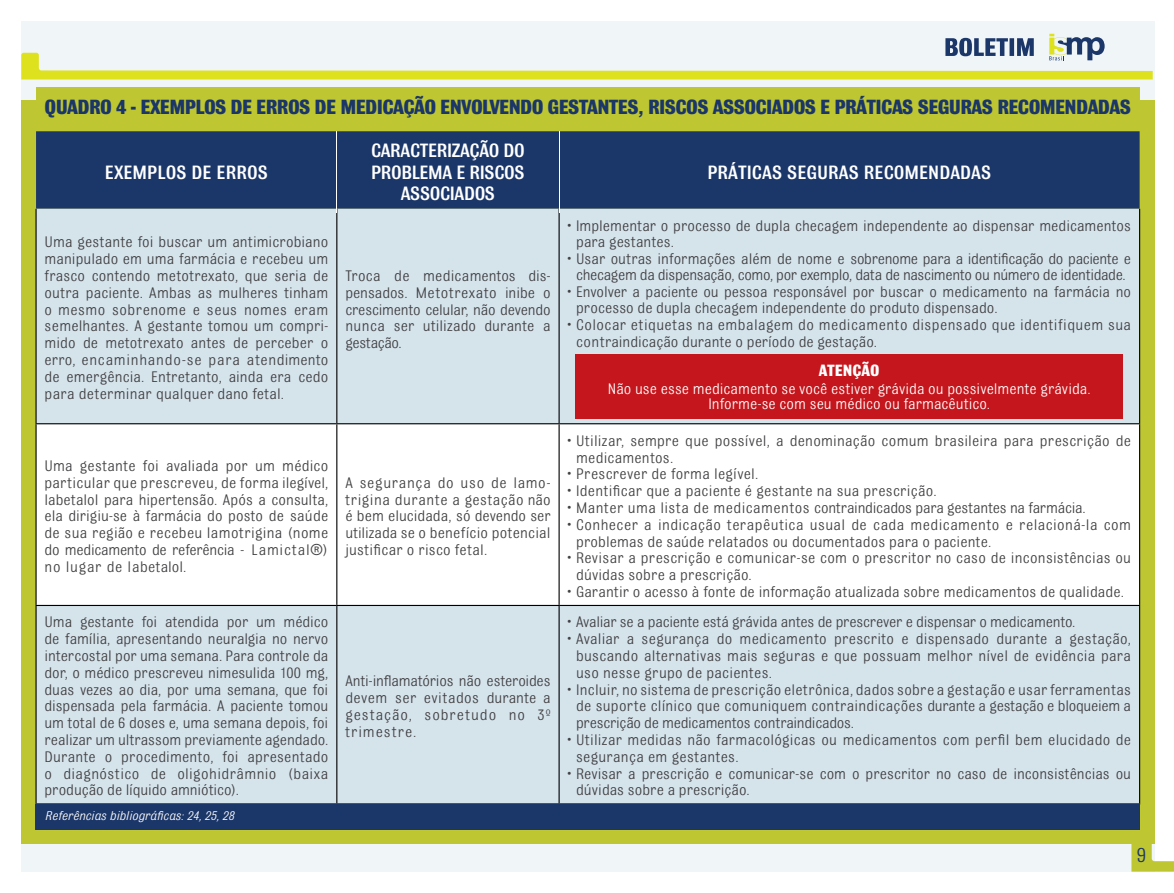
<style>
.page{position:relative;width:1174px;height:893px;background:#fff}
.page>*{position:absolute;margin:0;border:0;box-sizing:border-box;transform-origin:0 0}
.t1{font:700 21.75px "Bulldog";letter-spacing:-.03em;color:#1b3668}
.t2{font:21.6px "Bulldog";color:#1b3668}
.t3{font:500 20.4px "Bulldog";color:#fff}
.t4{font:500 20.4px/21.8px "Bulldog";letter-spacing:-.02em;color:#fff;text-align:center}
.t5{font:700 17.25px "Bulldog";letter-spacing:-.005em;color:#fff}
.t6{font:16.2px/16.8px "Bulldog";letter-spacing:.01em;color:#414042;text-align:justify}
.t7{font:16.2px/16.5px "Bulldog";letter-spacing:-.02em;color:#414042;text-align:center}
.t8{font:16.2px/15.8px "Bulldog";color:#fff;text-align:center}
.t9{font:16.2px "Bulldog";letter-spacing:-.015em;color:#414042}
.t10{font:italic 13.5px "Bulldog";color:#fff}
</style>
<div class="page">
<div style="left:21px;top:21px;width:1133px;height:851px;background:#f0f5f8"></div>
<svg style="left:21px;top:34px;width:1131px;height:46px"></svg>
<svg style="left:1131px;top:841px;width:43px;height:31px"></svg>
<div style="left:21px;top:100px;width:1133px;height:744px;background:#bec731"></div>
<div style="left:36px;top:87px;width:1103px;height:44px;background:#bec731"></div>
<div style="left:36px;top:131px;width:1103px;height:78px;background:#1b3668"></div>
<div style="left:37px;top:209px;width:1102px;height:594px;background:#d5e3eb"></div>
<div style="left:37px;top:424px;width:1102px;height:181px;background:#fff"></div>
<hr style="left:35px;top:423px;width:302px;height:1px;background:#000">
<hr style="left:35px;top:605px;width:302px;height:1px;background:#000">
<hr style="left:35px;top:803px;width:302px;height:1px;background:#000">
<hr style="left:35px;top:209px;width:2px;height:214px;background:#000">
<hr style="left:336px;top:209px;width:1px;height:214px;background:#000">
<hr style="left:558px;top:209px;width:1px;height:214px;background:#000">
<hr style="left:1139px;top:209px;width:1px;height:214px;background:#000">
<hr style="left:35px;top:424px;width:2px;height:181px;background:#000">
<hr style="left:337px;top:423px;width:222px;height:1px;background:#000">
<hr style="left:336px;top:424px;width:1px;height:181px;background:#000">
<hr style="left:559px;top:423px;width:581px;height:1px;background:#000">
<hr style="left:558px;top:424px;width:1px;height:181px;background:#000">
<hr style="left:1139px;top:424px;width:1px;height:181px;background:#000">
<hr style="left:35px;top:606px;width:2px;height:197px;background:#000">
<hr style="left:337px;top:605px;width:222px;height:1px;background:#000">
<hr style="left:336px;top:606px;width:1px;height:197px;background:#000">
<hr style="left:559px;top:605px;width:581px;height:1px;background:#000">
<hr style="left:558px;top:606px;width:1px;height:197px;background:#000">
<hr style="left:1139px;top:606px;width:1px;height:197px;background:#000">
<hr style="left:337px;top:803px;width:222px;height:1px;background:#000">
<hr style="left:559px;top:803px;width:581px;height:1px;background:#000">
<div style="left:575px;top:355px;width:548px;height:64px;background:#c4161c"></div>
<div style="left:36px;top:804px;width:1104px;height:26px;background:#1b3668"></div>
<hr style="left:336px;top:131px;width:1px;height:82px;background:#fff">
<hr style="left:559px;top:131px;width:1px;height:82px;background:#fff">
<h1 class="t1" style="left:45px;top:96px;width:1088px">QUADRO 4 - EXEMPLOS DE ERROS DE MEDICAÇÃO ENVOLVENDO GESTANTES, RISCOS ASSOCIADOS E PRÁTICAS SEGURAS RECOMENDADAS</h1>
<p class="t3" style="left:105px;top:162px;width:164px">EXEMPLOS DE ERROS</p>
<p class="t6" style="left:45px;top:234px;width:285px">Uma gestante foi buscar um antimicrobiano manipulado em uma farmácia e recebeu um frasco contendo metotrexato, que seria de outra paciente. Ambas as mulheres tinham o mesmo sobrenome e seus nomes eram semelhantes. A gestante tomou um compri&shy;mido de metotrexato antes de perceber o erro, encaminhando-se para atendimento de emergência. Entretanto, ainda era cedo para determinar qualquer dano fetal.</p>
<p class="t4" style="left:371px;top:139px;width:155px">CARACTERIZAÇÃO DO<br>PROBLEMA E RISCOS<br>ASSOCIADOS</p>
<p class="t6" style="left:345px;top:267px;width:207px">Troca de medicamentos dis&shy;pensados. Metotrexato inibe o crescimento celular, não devendo nunca ser utilizado durante a gestação.</p>
<p class="t6" style="left:45px;top:457px;width:285px">Uma gestante foi avaliada por um médico particular que prescreveu, de forma ilegível, labetalol para hipertensão. Após a consulta, ela dirigiu-se à farmácia do posto de saúde de sua região e recebeu lamotrigina (nome do medicamento de referência - Lamictal®) no lugar de labetalol.</p>
<p class="t6" style="left:45px;top:614px;width:285px">Uma gestante foi atendida por um médico de família, apresentando neuralgia no nervo intercostal por uma semana. Para controle da dor, o médico prescreveu nimesulida 100 mg, duas vezes ao dia, por uma semana, que foi dispensada pela farmácia. A paciente tomou um total de 6 doses e, uma semana depois, foi realizar um ultrassom previamente agendado.<br>Durante o procedimento, foi apresentado o diagnóstico de oligohidrâmnio (baixa produção de líquido amniótico).</p>
<p class="t10" style="left:45px;top:809px;width:191px">Referências bibliográficas: 24, 25, 28</p>
<p class="t6" style="left:345px;top:474px;width:207px">A segurança do uso de lamo&shy;trigina durante a gestação não é bem elucidada, só devendo ser utilizada se o benefício potencial justificar o risco fetal.</p>
<p class="t6" style="left:345px;top:672px;width:207px">Anti-inflamatórios não esteroides devem ser evitados durante a gestação, sobretudo no 3º trimestre.</p>
<p class="t3" style="left:707px;top:162px;width:285px">PRÁTICAS SEGURAS RECOMENDADAS</p>
<p class="t6" style="left:576px;top:217px;width:556px;text-indent:-9px">• Implementar o processo de dupla checagem independente ao dispensar medicamentos para gestantes.</p>
<p class="t7" style="left:567px;top:250px;width:565px">• Usar outras informações além de nome e sobrenome para a identificação do paciente e checagem da dispensação, como, por exemplo, data de nascimento ou número de identidade.</p>
<p class="t6" style="left:576px;top:283px;width:556px;text-indent:-9px">• Envolver a paciente ou pessoa responsável por buscar o medicamento na farmácia no processo de dupla checagem independente do produto dispensado.</p>
<p class="t6" style="left:576px;top:316px;width:556px;text-indent:-9px">• Colocar etiquetas na embalagem do medicamento dispensado que identifiquem sua contraindicação durante o período de gestação.</p>
<p class="t5" style="left:819px;top:362px;width:62px">ATENÇÃO</p>
<p class="t8" style="left:608px;top:380px;width:484px">Não use esse medicamento se você estiver grávida ou possivelmente grávida.<br>Informe-se com seu médico ou farmacêutico.</p>
<p class="t6" style="left:576px;top:432px;width:556px;text-indent:-9px">• Utilizar, sempre que possível, a denominação comum brasileira para prescrição de medicamentos.</p>
<p class="t6" style="left:567px;top:466px;width:192px">• Prescrever de forma legível.</p>
<p class="t6" style="left:567px;top:482px;width:370px">• Identificar que a paciente é gestante na sua prescrição.</p>
<p class="t6" style="left:567px;top:499px;width:519px">• Manter uma lista de medicamentos contraindicados para gestantes na farmácia.</p>
<p class="t6" style="left:576px;top:516px;width:556px;text-indent:-9px">• Conhecer a indicação terapêutica usual de cada medicamento e relacioná-la com problemas de saúde relatados ou documentados para o paciente.</p>
<p class="t6" style="left:576px;top:550px;width:556px;text-indent:-9px">• Revisar a prescrição e comunicar-se com o prescritor no caso de inconsistências ou dúvidas sobre a prescrição.</p>
<p class="t6" style="left:567px;top:583px;width:558px">• Garantir o acesso à fonte de informação atualizada sobre medicamentos de qualidade.</p>
<p class="t9" style="left:567px;top:614px;width:509px">• Avaliar se a paciente está grávida antes de prescrever e dispensar o medicamento.</p>
<p class="t6" style="left:576px;top:630px;width:556px;text-indent:-9px">• Avaliar a segurança do medicamento prescrito e dispensado durante a gestação, buscando alternativas mais seguras e que possuam melhor nível de evidência para uso nesse grupo de pacientes.</p>
<p class="t6" style="left:576px;top:681px;width:556px;text-indent:-9px">• Incluir, no sistema de prescrição eletrônica, dados sobre a gestação e usar ferramentas de suporte clínico que comuniquem contraindicações durante a gestação e bloqueiem a prescrição de medicamentos contraindicados.</p>
<p class="t6" style="left:576px;top:731px;width:556px;text-indent:-9px">• Utilizar medidas não farmacológicas ou medicamentos com perfil bem elucidado de segurança em gestantes.</p>
<p class="t6" style="left:576px;top:765px;width:556px;text-indent:-9px">• Revisar a prescrição e comunicar-se com o prescritor no caso de inconsistências ou dúvidas sobre a prescrição.</p>
<h2 class="t2" style="left:1136px;top:844px;width:11px">9</h2>
</div>
